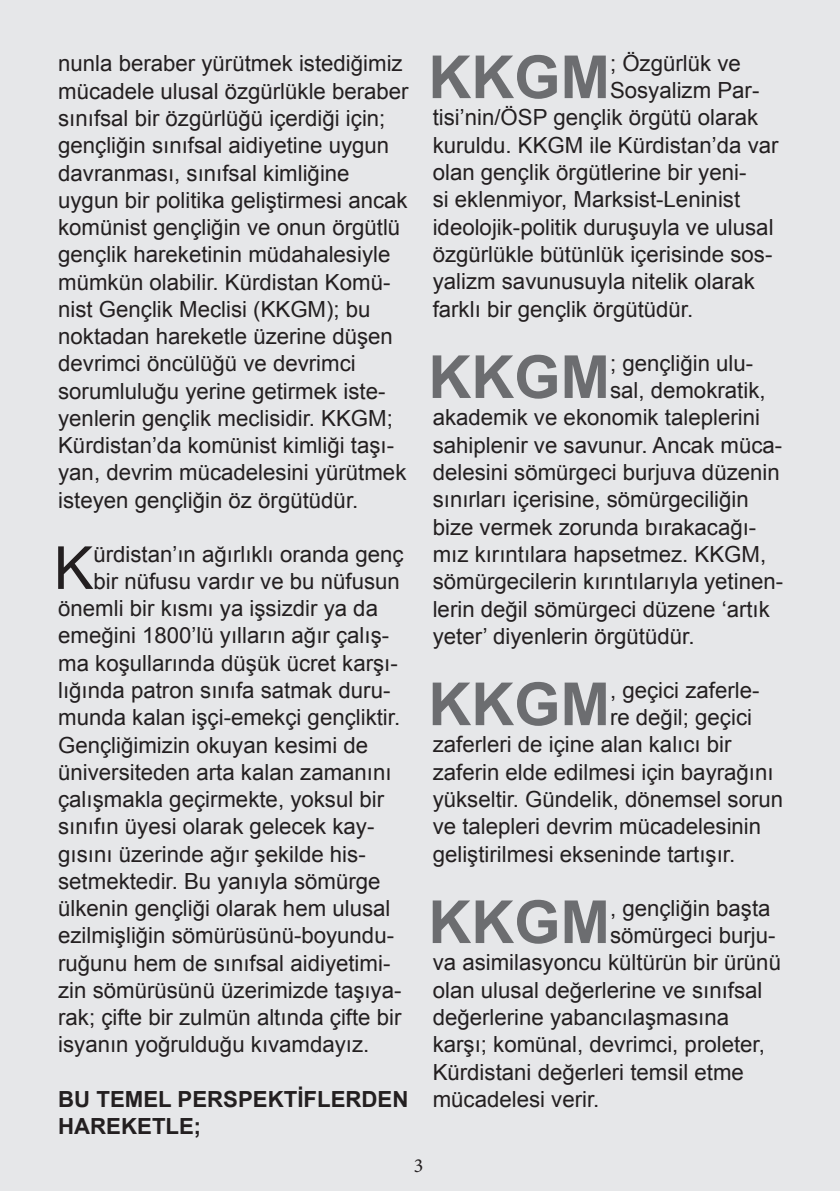
<style>
.page{position:relative;width:840px;height:1191px;background:#fff}
.page>*{position:absolute;margin:0;border:0;box-sizing:border-box;transform-origin:0 0}
.t1{font:700 59.4px "Arial";color:#6c6d70}
.t2{font:59.4px "Arial";color:#231f20}
.t3{font:22.2px/27.2px "Arial";color:#231f20}
.t4{font:700 22.2px/27.2px "Arial";color:#231f20}
.t5{font:20px "Minion Pro";color:#231f20}
</style>
<div class="page">
<div style="left:0;top:0;width:839px;height:1191px;background:#e6e7e9"></div>
<p class="t3" style="left:58px;top:50px;width:352px">nunla beraber yürütmek istediğimiz mücadele ulusal özgürlükle beraber sınıfsal bir özgürlüğü içerdiği için; gençliğin sınıfsal aidiyetine uygun davranması, sınıfsal kimliğine uygun bir politika geliştirmesi ancak komünist gençliğin ve onun örgütlü gençlik hareketinin müdahalesiyle mümkün olabilir. Kürdistan Komü&shy;nist Gençlik Meclisi (KKGM); bu noktadan hareketle üzerine düşen devrimci öncülüğü ve devrimci sorumluluğu yerine getirmek iste&shy;yenlerin gençlik meclisidir. KKGM; Kürdistan’da komünist kimliği taşı&shy;yan, devrim mücadelesini yürütmek isteyen gençliğin öz örgütüdür.</p>
<h1 class="t2" style="left:54px;top:529px;width:41px">K</h1>
<p class="t3" style="left:93px;top:541px;width:311px">ürdistan’ın ağırlıklı oranda genç</p>
<p class="t3" style="left:93px;top:568px;width:308px">bir nüfusu vardır ve bu nüfusun</p>
<p class="t3" style="left:58px;top:595px;width:321px">önemli bir kısmı ya işsizdir ya da</p>
<p class="t3" style="left:58px;top:622px;width:332px">emeğini 1800’lü yılların ağır çalış-</p>
<p class="t3" style="left:58px;top:649px;width:341px">ma koşullarında düşük ücret karşı-</p>
<p class="t3" style="left:58px;top:677px;width:333px">lığında patron sınıfa satmak duru-</p>
<p class="t3" style="left:58px;top:704px;width:343px">munda kalan işçi-emekçi gençliktir.</p>
<p class="t3" style="left:58px;top:731px;width:311px">Gençliğimizin okuyan kesimi de</p>
<p class="t3" style="left:58px;top:758px;width:335px">üniversiteden arta kalan zamanını</p>
<p class="t3" style="left:58px;top:786px;width:327px">çalışmakla geçirmekte, yoksul bir</p>
<p class="t3" style="left:58px;top:813px;width:317px">sınıfın üyesi olarak gelecek kay-</p>
<p class="t3" style="left:58px;top:840px;width:309px">gısını üzerinde ağır şekilde his-</p>
<p class="t3" style="left:58px;top:867px;width:324px">setmektedir. Bu yanıyla sömürge</p>
<p class="t3" style="left:58px;top:895px;width:333px">ülkenin gençliği olarak hem ulusal</p>
<p class="t3" style="left:58px;top:922px;width:337px">ezilmişliğin sömürüsünü-boyundu-</p>
<p class="t3" style="left:58px;top:949px;width:333px">ruğunu hem de sınıfsal aidiyetimi-</p>
<p class="t3" style="left:58px;top:976px;width:345px">zin sömürüsünü üzerimizde taşıya-</p>
<p class="t3" style="left:58px;top:1004px;width:344px">rak; çifte bir zulmün altında çifte bir</p>
<p class="t3" style="left:58px;top:1031px;width:312px">isyanın yoğrulduğu kıvamdayız.</p>
<p class="t4" style="left:58px;top:1086px;width:351px">BU TEMEL PERSPEKTİFLERDEN<br>HAREKETLE;</p>
<p class="t5" style="left:413px;top:1151px;width:11px">3</p>
<h1 class="t1" style="left:428px;top:38px;width:183px">KKGM</h1>
<p class="t3" style="left:609px;top:50px;width:132px">; Özgürlük ve</p>
<p class="t3" style="left:609px;top:77px;width:151px">Sosyalizm Par-</p>
<p class="t3" style="left:432px;top:104px;width:327px">tisi’nin/ÖSP gençlik örgütü olarak</p>
<p class="t3" style="left:432px;top:132px;width:347px">kuruldu. KKGM ile Kürdistan’da var</p>
<p class="t3" style="left:432px;top:159px;width:315px">olan gençlik örgütlerine bir yeni-</p>
<p class="t3" style="left:432px;top:186px;width:309px">si eklenmiyor, Marksist-Leninist</p>
<p class="t3" style="left:432px;top:213px;width:342px">ideolojik-politik duruşuyla ve ulusal</p>
<p class="t3" style="left:432px;top:241px;width:341px">özgürlükle bütünlük içerisinde sos-</p>
<p class="t3" style="left:432px;top:268px;width:323px">yalizm savunusuyla nitelik olarak</p>
<p class="t3" style="left:432px;top:295px;width:262px">farklı bir gençlik örgütüdür.</p>
<h1 class="t1" style="left:428px;top:337px;width:183px">KKGM</h1>
<p class="t3" style="left:609px;top:350px;width:145px">; gençliğin ulu-</p>
<p class="t3" style="left:609px;top:377px;width:157px">sal, demokratik,</p>
<p class="t3" style="left:432px;top:404px;width:328px">akademik ve ekonomik taleplerini</p>
<p class="t3" style="left:432px;top:431px;width:351px">sahiplenir ve savunur. Ancak müca-</p>
<p class="t3" style="left:432px;top:459px;width:348px">delesini sömürgeci burjuva düzenin</p>
<p class="t3" style="left:432px;top:486px;width:317px">sınırları içerisine, sömürgeciliğin</p>
<p class="t3" style="left:432px;top:513px;width:325px">bize vermek zorunda bırakacağı-</p>
<p class="t3" style="left:432px;top:541px;width:335px">mız kırıntılara hapsetmez. KKGM,</p>
<p class="t3" style="left:432px;top:568px;width:352px">sömürgecilerin kırıntılarıyla yetinen-</p>
<p class="t3" style="left:432px;top:595px;width:338px">lerin değil sömürgeci düzene ‘artık</p>
<p class="t3" style="left:432px;top:622px;width:263px">yeter’ diyenlerin örgütüdür.</p>
<h1 class="t1" style="left:428px;top:664px;width:183px">KKGM</h1>
<p class="t3" style="left:609px;top:677px;width:151px">, geçici zaferle-</p>
<p class="t3" style="left:609px;top:704px;width:143px">re değil; geçici</p>
<p class="t3" style="left:432px;top:731px;width:300px">zaferleri de içine alan kalıcı bir</p>
<p class="t3" style="left:432px;top:758px;width:342px">zaferin elde edilmesi için bayrağını</p>
<p class="t3" style="left:432px;top:786px;width:352px">yükseltir. Gündelik, dönemsel sorun</p>
<p class="t3" style="left:432px;top:813px;width:330px">ve talepleri devrim mücadelesinin</p>
<p class="t3" style="left:432px;top:840px;width:304px">geliştirilmesi ekseninde tartışır.</p>
<h1 class="t1" style="left:428px;top:882px;width:183px">KKGM</h1>
<p class="t3" style="left:609px;top:895px;width:162px">, gençliğin başta</p>
<p class="t3" style="left:609px;top:922px;width:167px">sömürgeci burju-</p>
<p class="t3" style="left:432px;top:949px;width:349px">va asimilasyoncu kültürün bir ürünü</p>
<p class="t3" style="left:432px;top:976px;width:331px">olan ulusal değerlerine ve sınıfsal</p>
<p class="t3" style="left:432px;top:1003px;width:298px">değerlerine yabancılaşmasına</p>
<p class="t3" style="left:432px;top:1031px;width:333px">karşı; komünal, devrimci, proleter,</p>
<p class="t3" style="left:432px;top:1058px;width:312px">Kürdistani değerleri temsil etme</p>
<p class="t3" style="left:432px;top:1085px;width:168px">mücadelesi verir.</p>
</div>
